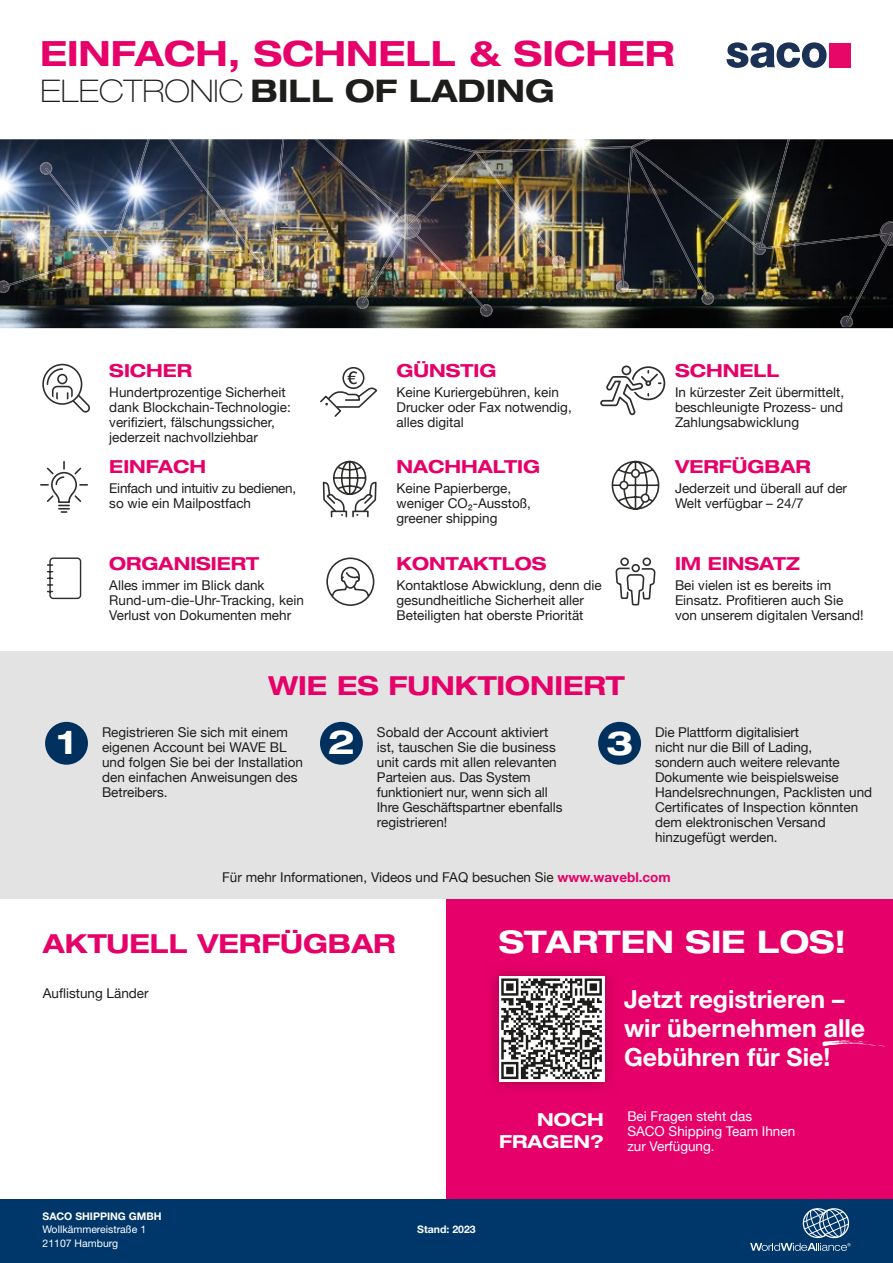
<style>
.page{position:relative;width:893px;height:1263px;background:#fff}
.page>*{position:absolute;margin:0;border:0;box-sizing:border-box;transform-origin:0 0}
.t1{font:700 expanded 34.95px "Helvetica Neue LT Std";color:#e60069}
.t2{font:700 expanded 33.3px "Helvetica Neue LT Std";color:#fff}
.t3{font:700 expanded 31.2px "Helvetica Neue LT Std";color:#1d1d1b}
.t4{font:700 expanded 31.2px "Helvetica Neue LT Std";color:#fff}
.t5{font:700 expanded 26.25px "Helvetica Neue LT Std";color:#e60069}
.t6{font:700 24.9px/29.4px "Helvetica Neue";color:#fff}
.t7{font:700 expanded 18px "Helvetica Neue LT Std";color:#e60069}
.t8{font:700 expanded 18px/21.6px "Helvetica Neue LT Std";color:#fff;text-align:right}
.t9{font:13.5px/15px "Helvetica Neue";color:#1d1d1b}
.t10{font:13.5px/15px "Helvetica Neue";color:#fff}
.t11{font:13.5px/15px "Helvetica Neue";letter-spacing:-.02em;color:#1d1d1b}
.t12{font:10.5px/13.5px "Helvetica Neue LT Std";color:#fff}
.t13{font:700 10.5px "Helvetica Neue LT Std";color:#fff}
.s1{font-weight:100}
.s2{font-weight:700;color:#e60069}
</style>
<div class="page">
<div style="left:446px;top:899px;width:447px;height:300px;background:#e60069"></div>
<div style="left:0;top:652px;width:893px;height:247px;background:#e3e3e3"></div>
<img style="left:0;top:139px;width:893px;height:189px">
<div style="left:631px;top:366px;width:34px;height:34px;border:2px solid #2e2e2c;border-radius:50%"></div>
<div style="left:620px;top:364px;width:13px;height:13px;border:5px solid #fff;border-radius:50%"></div>
<svg style="left:600px;top:365px;width:61px;height:51px"></svg>
<div style="left:341px;top:365px;width:25px;height:26px;border:5px solid #fff;border-radius:50%"></div>
<svg style="left:343px;top:368px;width:21px;height:20px"></svg>
<div style="left:342px;top:367px;width:22px;height:22px;border:2px solid #2e2e2c;border-radius:50%"></div>
<svg style="left:320px;top:371px;width:58px;height:46px"></svg>
<svg style="left:40px;top:461px;width:48px;height:52px"></svg>
<div style="left:620px;top:557px;width:9px;height:9px;border:2px solid #2e2e2c;border-radius:50%"></div>
<div style="left:642px;top:557px;width:9px;height:9px;border:2px solid #2e2e2c;border-radius:50%"></div>
<div style="left:630px;top:562px;width:12px;height:12px;border:5px solid #fff;border-radius:50%"></div>
<svg style="left:615px;top:563px;width:41px;height:43px"></svg>
<svg style="left:611px;top:460px;width:49px;height:50px"></svg>
<div style="left:620px;top:481px;width:8px;height:8px;background:#fff;border-radius:50%"></div>
<div style="left:619px;top:481px;width:9px;height:9px;border:2px solid #2e2e2c;border-radius:50%"></div>
<div style="left:641px;top:494px;width:8px;height:8px;background:#fff;border-radius:50%"></div>
<div style="left:641px;top:493px;width:9px;height:10px;border:2px solid #2e2e2c;border-radius:50%"></div>
<div style="left:632px;top:470px;width:7px;height:7px;background:#fff;border-radius:50%"></div>
<div style="left:631px;top:469px;width:9px;height:9px;border:2px solid #2e2e2c;border-radius:50%"></div>
<svg style="left:322px;top:460px;width:55px;height:56px"></svg>
<div style="left:42px;top:364px;width:40px;height:41px;border:2px solid #2e2e2c;border-radius:50%"></div>
<svg style="left:46px;top:367px;width:44px;height:46px"></svg>
<svg style="left:46px;top:557px;width:36px;height:43px"></svg>
<svg style="left:326px;top:557px;width:49px;height:49px"></svg>
<div style="left:45px;top:722px;width:43px;height:43px;background:#00305d;border-radius:50%"></div>
<div style="left:320px;top:722px;width:43px;height:43px;background:#00305d;border-radius:50%"></div>
<div style="left:598px;top:722px;width:43px;height:43px;background:#00305d;border-radius:50%"></div>
<div style="left:0;top:1199px;width:893px;height:64px;background:#00376a"></div>
<img style="left:493px;top:970px;width:118px;height:119px">
<div style="left:499px;top:976px;width:105px;height:105px;background:#fff"></div>
<svg style="left:501px;top:978px;width:101px;height:101px"></svg>
<svg style="left:40px;top:162px;width:12px;height:13px"></svg>
<svg style="left:0;top:281px;width:10px;height:12px"></svg>
<svg style="left:262px;top:275px;width:13px;height:6px"></svg>
<svg style="left:552px;top:256px;width:13px;height:12px"></svg>
<svg style="left:754px;top:250px;width:12px;height:5px"></svg>
<img style="left:314px;top:139px;width:94px;height:87px">
<img style="left:168px;top:139px;width:116px;height:136px">
<img style="left:113px;top:252px;width:156px;height:24px">
<img style="left:112px;top:139px;width:38px;height:114px">
<img style="left:45px;top:168px;width:68px;height:84px">
<img style="left:3px;top:252px;width:110px;height:36px">
<img style="left:632px;top:139px;width:20px;height:7px">
<img style="left:759px;top:139px;width:31px;height:94px">
<img style="left:476px;top:146px;width:155px;height:7px">
<img style="left:476px;top:151px;width:83px;height:111px">
<img style="left:408px;top:152px;width:68px;height:74px">
<svg style="left:616px;top:281px;width:13px;height:12px"></svg>
<svg style="left:702px;top:292px;width:12px;height:13px"></svg>
<img style="left:621px;top:147px;width:10px;height:140px">
<img style="left:631px;top:250px;width:77px;height:49px">
<img style="left:880px;top:221px;width:13px;height:12px">
<svg style="left:840px;top:316px;width:13px;height:11px"></svg>
<img style="left:760px;top:233px;width:86px;height:17px">
<img style="left:631px;top:146px;width:129px;height:104px">
<img style="left:846px;top:233px;width:47px;height:89px">
<svg style="left:356px;top:297px;width:13px;height:12px"></svg>
<svg style="left:480px;top:304px;width:12px;height:13px"></svg>
<img style="left:362px;top:226px;width:46px;height:77px">
<img style="left:408px;top:226px;width:79px;height:85px">
<img style="left:413px;top:139px;width:63px;height:14px">
<svg style="left:750px;top:1208px;width:100px;height:43px"></svg>
<div style="left:829px;top:43px;width:21px;height:24px;background:#e60767"></div>
<svg style="left:726px;top:42px;width:101px;height:26px"></svg>
<h1 class="t1" style="left:40px;top:32px;width:636px">EINFACH, SCHNELL &amp; SICHER</h1>
<h3 class="t3" style="left:41px;top:71px;width:515px"><span class="s1">ELECTRONIC</span> BILL OF LADING</h3>
<h3 class="t7" style="left:109px;top:359px;width:84px">SICHER</h3>
<h3 class="t7" style="left:396px;top:359px;width:101px">GÜNSTIG</h3>
<h3 class="t7" style="left:675px;top:359px;width:106px">SCHNELL</h3>
<p class="t9" style="left:109px;top:385px;width:183px">Hundertprozentige Sicherheit dank Blockchain-Technologie: verifiziert, fälschungssicher, jederzeit nachvollziehbar</p>
<p class="t11" style="left:109px;top:482px;width:188px">Einfach und intuitiv zu bedienen, so wie ein Mailpostfach</p>
<h3 class="t7" style="left:109px;top:456px;width:98px">EINFACH</h3>
<p class="t9" style="left:396px;top:385px;width:177px">Keine Kuriergebühren, kein<br>Drucker oder Fax notwendig, alles digital</p>
<h3 class="t7" style="left:396px;top:456px;width:145px">NACHHALTIG</h3>
<p class="t9" style="left:396px;top:482px;width:136px">Keine Papierberge, weniger CO₂-Ausstoß, greener shipping</p>
<p class="t9" style="left:675px;top:385px;width:171px;text-align:justify">In kürzester Zeit übermittelt, beschleunigte Prozess- und Zahlungsabwicklung</p>
<h3 class="t7" style="left:675px;top:455px;width:137px">VERFÜGBAR</h3>
<p class="t9" style="left:675px;top:482px;width:174px">Jederzeit und überall auf der<br>Welt verfügbar – 24/7</p>
<h3 class="t7" style="left:109px;top:552px;width:151px">ORGANISIERT</h3>
<h3 class="t7" style="left:396px;top:552px;width:151px">KONTAKTLOS</h3>
<h3 class="t7" style="left:675px;top:552px;width:126px">IM EINSATZ</h3>
<p class="t9" style="left:109px;top:579px;width:196px">Alles immer im Blick dank<br>Rund-um-die-Uhr-Tracking, kein<br>Verlust von Dokumenten mehr</p>
<p class="t9" style="left:396px;top:579px;width:207px">Kontaktlose Abwicklung, denn die gesundheitliche Sicherheit aller<br>Beteiligten hat oberste Priorität</p>
<p class="t9" style="left:675px;top:579px;width:190px">Bei vielen ist es bereits im<br>Einsatz. Profitieren auch Sie von unserem digitalen Versand!</p>
<h3 class="t5" style="left:268px;top:669px;width:358px">WIE ES FUNKTIONIERT</h3>
<p class="t9" style="left:102px;top:725px;width:203px">Registrieren Sie sich mit einem eigenen Account bei WAVE BL und folgen Sie bei der Installation den einfachen Anweisungen des<br>Betreibers.</p>
<p class="t9" style="left:377px;top:725px;width:187px">Sobald der Account aktiviert ist, tauschen Sie die business unit cards mit allen relevanten<br>Parteien aus. Das System funktioniert nur, wenn sich all<br>Ihre Geschäftspartner ebenfalls registrieren!</p>
<h2 class="t2" style="left:57px;top:721px;width:20px">1</h2>
<h2 class="t2" style="left:328px;top:721px;width:29px">2</h2>
<h2 class="t2" style="left:606px;top:722px;width:29px">3</h2>
<p class="t9" style="left:655px;top:725px;width:219px">Die Plattform digitalisiert<br>nicht nur die Bill of Lading,<br>sondern auch weitere relevante<br>Dokumente wie beispielsweise<br>Handelsrechnungen, Packlisten und<br>Certificates of Inspection könnten dem elektronischen Versand hinzugefügt werden.</p>
<p class="t9" style="left:222px;top:870px;width:450px">Für mehr Informationen, Videos und FAQ besuchen Sie <span class="s2">www.wavebl.com</span></p>
<h3 class="t5" style="left:43px;top:927px;width:354px">AKTUELL VERFÜGBAR</h3>
<h3 class="t4" style="left:499px;top:922px;width:349px">STARTEN SIE LOS!</h3>
<p class="t9" style="left:43px;top:986px;width:107px">Auflistung Länder</p>
<h3 class="t6" style="left:624px;top:985px;width:243px">Jetzt registrieren – wir übernehmen alle<br>Gebühren für Sie!</h3>
<h3 class="t8" style="left:499px;top:1108px;width:106px">NOCH<br>FRAGEN?</h3>
<p class="t13" style="left:43px;top:1209px;width:121px">SACO SHIPPING GMBH</p>
<p class="t12" style="left:43px;top:1222px;width:105px">Wollkämmereistraße 1<br>21107 Hamburg</p>
<p class="t13" style="left:417px;top:1223px;width:60px">Stand: 2023</p>
<p class="t10" style="left:627px;top:1109px;width:169px">Bei Fragen steht das<br>SACO Shipping Team Ihnen zur Verfügung.</p>
</div>
